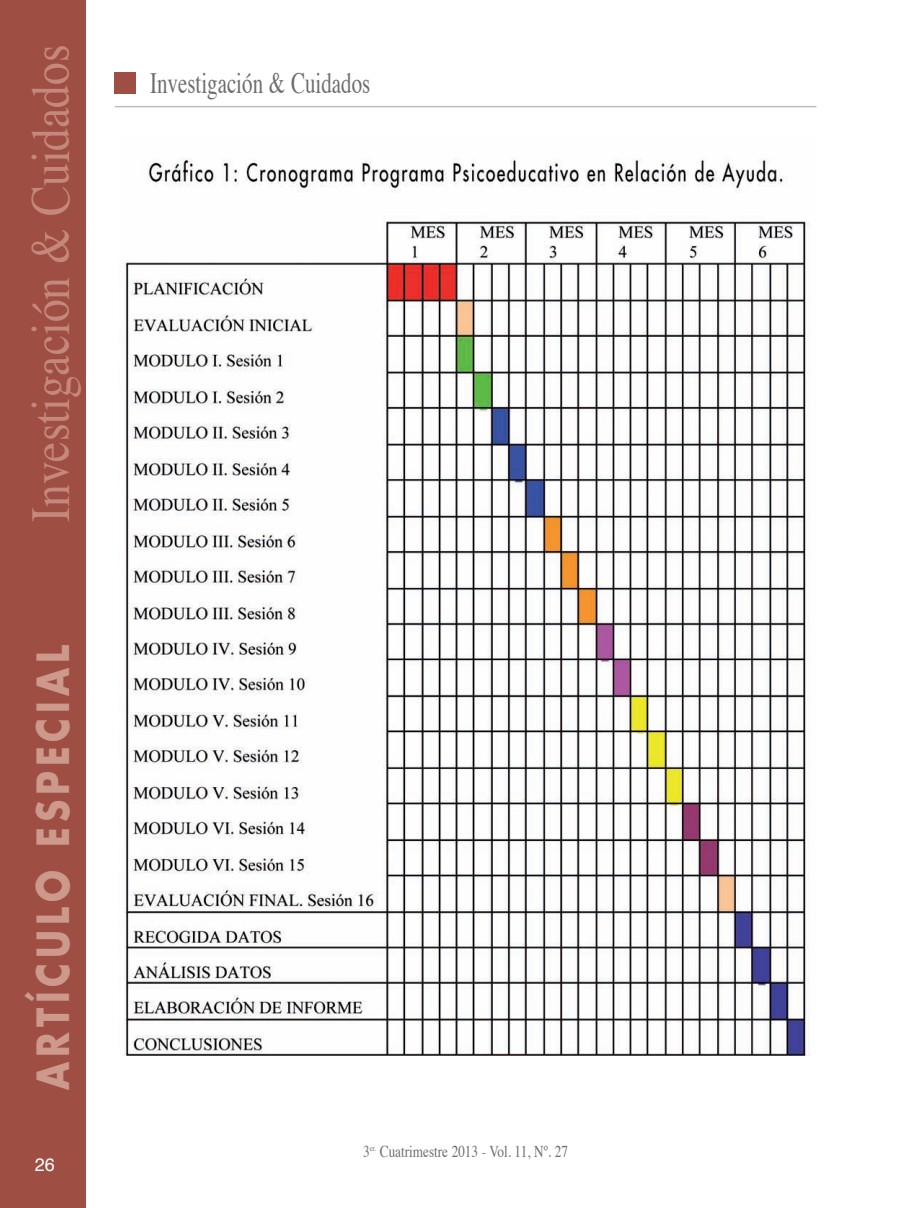
<style>
.page{position:relative;width:910px;height:1208px;background:#fff}
.page>*{position:absolute;margin:0;border:0;box-sizing:border-box;transform-origin:0 0}
.t1{font:54.6px "Times";color:#c4897c;scale:.83 1}
.t2{font:700 43.2px "Futura";letter-spacing:.135em;color:#cd998d;scale:.83 1}
.t3{font:29.4px "Times";color:#6c6d70;scale:.71 1}
.t4{font:18px "Helvetica";color:#fff}
.t5{font:16.5px "Times";color:#6c6d70;scale:.8 1}
</style>
<div class="page">
<div style="left:0;top:0;width:85px;height:1208px;background:#9e4e42"></div>
<div style="left:115px;top:72px;width:21px;height:22px;background:#9e4e42"></div>
<hr style="left:115px;top:106px;width:701px;height:1px;background:#bcbdc0">
<img style="left:124px;top:158px;width:686px;height:897px">
<h1 class="t1" style="left:28px;top:522px;width:577px;rotate:-90deg">Investigación &amp; Cuidados</h1>
<h2 class="t2" style="left:33px;top:1090px;width:537px;rotate:-90deg">ARTÍCULO ESPECIAL</h2>
<p class="t4" style="left:35px;top:1157px;width:22px">26</p>
<h3 class="t3" style="left:150px;top:71px;width:312px">Investigación &amp; Cuidados</h3>
<p class="t5" style="left:363px;top:1144px;width:257px">3<sup>er.</sup> Cuatrimestre 2013 - Vol. 11, Nº. 27</p>
</div>
